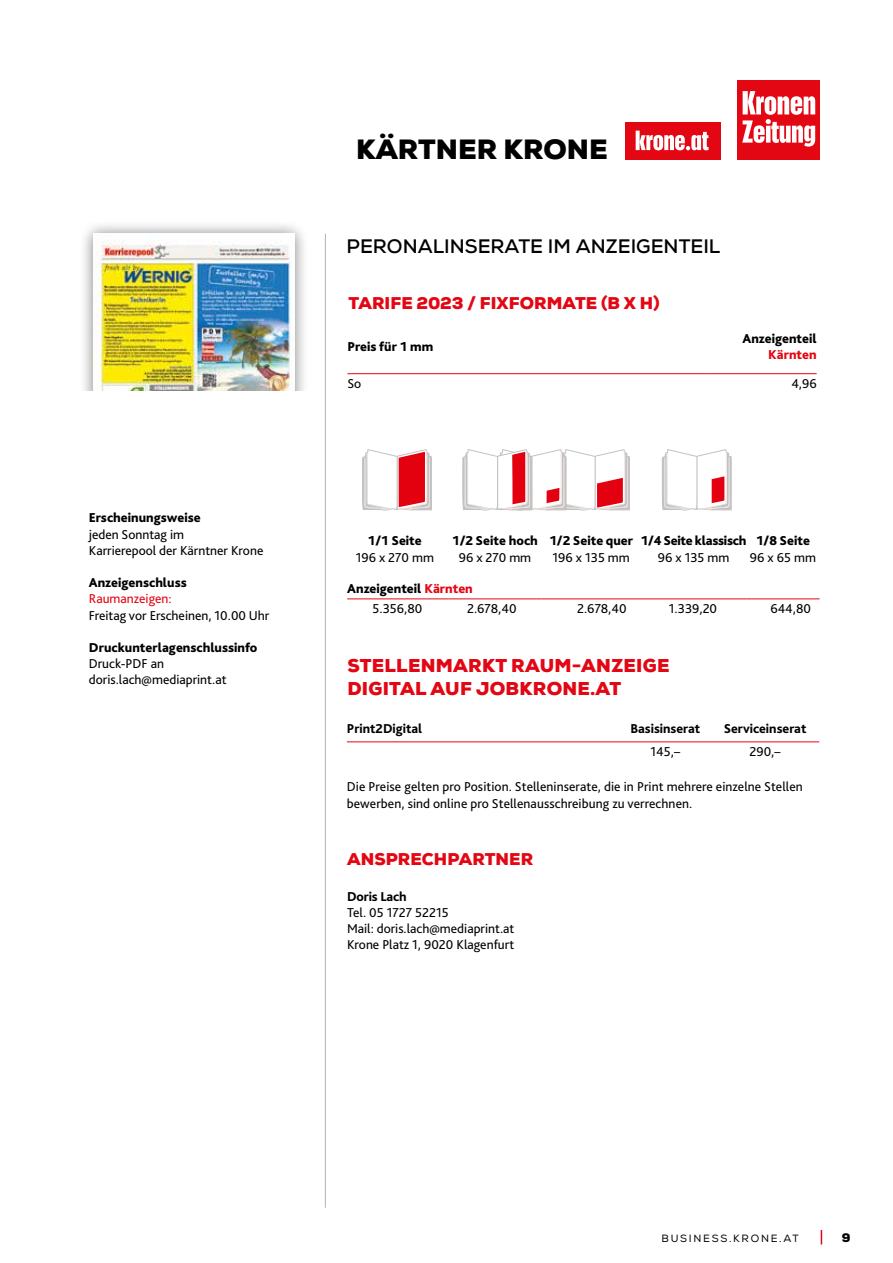
<style>
.page{position:relative;width:893px;height:1263px;background:#fff}
.page>*{position:absolute;margin:0;border:0;box-sizing:border-box;transform-origin:0 0}
.t1{font:900 27px "Nexa";color:#000}
.t2{font:700 19.5px "Nexa";color:#000}
.t3{font:900 18px/22.5px "Nexa";letter-spacing:.015em;color:#e30613}
.t4{font:900 16.5px "Nexa";letter-spacing:.005em;color:#e30613}
.t5{font:13.5px/16.2px "Bliss Pro";color:#000}
.t6{font:800 13.5px/19.5px "Bliss Pro";color:#000}
.t7{font:800 13.5px "Bliss Pro";color:#000}
.t8{font:800 13.5px "Bliss Pro";letter-spacing:-.02em;color:#000}
.t9{font:13.5px "Bliss Pro";color:#e30613}
.t10{font:800 13.5px "Bliss Pro";color:#e30613}
.t11{font:900 12px "Nexa";color:#010202}
.t12{font:10.5px "Nexa";letter-spacing:.165em;color:#000}
.s1{color:#e30613}
.s2{font-weight:400}
</style>
<div class="page">
<svg style="left:821px;top:1230px;width:1px;height:14px"></svg>
<svg style="left:662px;top:449px;width:70px;height:62px"></svg>
<hr style="left:347px;top:598px;width:102px;height:1px;background:#e30613">
<hr style="left:449px;top:598px;width:92px;height:1px;background:#e30613">
<hr style="left:541px;top:598px;width:100px;height:1px;background:#e30613">
<hr style="left:641px;top:598px;width:105px;height:1px;background:#e30613">
<hr style="left:746px;top:598px;width:74px;height:1px;background:#e30613">
<hr style="left:347px;top:373px;width:359px;height:1px;background:#e30613">
<hr style="left:706px;top:373px;width:111px;height:1px;background:#e30613">
<svg style="left:462px;top:449px;width:168px;height:62px"></svg>
<svg style="left:362px;top:449px;width:70px;height:62px"></svg>
<div style="left:79px;top:219px;width:230px;height:235px;background:#000;opacity:.5"></div>
<img style="left:94px;top:234px;width:201px;height:157px">
<div style="left:0;top:391px;width:309px;height:87px;background:#fff"></div>
<hr style="left:347px;top:741px;width:91px;height:1px;background:#e30613">
<hr style="left:438px;top:741px;width:91px;height:1px;background:#e30613">
<hr style="left:529px;top:741px;width:91px;height:1px;background:#e30613">
<hr style="left:620px;top:741px;width:91px;height:1px;background:#e30613">
<hr style="left:711px;top:741px;width:108px;height:1px;background:#e30613">
<hr style="left:325px;top:234px;width:1px;height:974px;background:#b3b2b2">
<div style="left:737px;top:80px;width:83px;height:80px;background:#e30613"></div>
<svg style="left:742px;top:91px;width:73px;height:56px"></svg>
<div style="left:625px;top:122px;width:96px;height:38px;background:#e30613"></div>
<svg style="left:636px;top:131px;width:73px;height:19px"></svg>
<p class="t6" style="left:89px;top:508px;width:113px">Erscheinungsweise</p>
<p class="t5" style="left:89px;top:526px;width:176px">jeden Sonntag im<br>Karrierepool der Kärntner Krone</p>
<p class="t6" style="left:89px;top:573px;width:99px">Anzeigenschluss</p>
<p class="t9" style="left:89px;top:590px;width:84px">Raumanzeigen:</p>
<p class="t5" style="left:89px;top:607px;width:182px">Freitag vor Erscheinen, 10.00 Uhr</p>
<p class="t6" style="left:89px;top:638px;width:170px">Druckunterlagenschlussinfo</p>
<p class="t5" style="left:89px;top:655px;width:139px">Druck-PDF an doris.lach@mediaprint.at</p>
<h1 class="t1" style="left:356px;top:132px;width:253px">KÄRTNER KRONE</h1>
<h2 class="t2" style="left:347px;top:234px;width:375px">PERONALINSERATE IM ANZEIGENTEIL</h2>
<p class="t4" style="left:349px;top:292px;width:313px">TARIFE 2023 / FIXFORMATE (B X H)</p>
<p class="t6" style="left:347px;top:337px;width:87px">Preis für 1 mm</p>
<p class="t6" style="left:742px;top:329px;width:76px">Anzeigenteil</p>
<p class="t10" style="left:768px;top:346px;width:50px">Kärnten</p>
<p class="t5" style="left:347px;top:375px;width:15px">So</p>
<p class="t5" style="left:791px;top:375px;width:27px">4,96</p>
<p class="t6" style="left:368px;top:531px;width:55px">1/1 Seite</p>
<p class="t5" style="left:356px;top:549px;width:80px">196 x 270 mm</p>
<p class="t6" style="left:452px;top:531px;width:87px">1/2 Seite hoch</p>
<p class="t5" style="left:459px;top:549px;width:74px">96 x 270 mm</p>
<p class="t6" style="left:549px;top:531px;width:85px">1/2 Seite quer</p>
<p class="t5" style="left:553px;top:549px;width:79px">196 x 135 mm</p>
<p class="t8" style="left:641px;top:532px;width:107px">1/4 Seite klassisch</p>
<p class="t5" style="left:658px;top:549px;width:73px">96 x 135 mm</p>
<p class="t6" style="left:756px;top:531px;width:55px">1/8 Seite</p>
<p class="t5" style="left:750px;top:549px;width:68px">96 x 65 mm</p>
<p class="t6" style="left:373px;top:579px;width:102px;text-indent:-25px">Anzeigenteil <span class="s1">Kärnten<br></span><span class="s2">5.356,80</span></p>
<p class="t5" style="left:467px;top:600px;width:51px">2.678,40</p>
<p class="t5" style="left:577px;top:600px;width:51px">2.678,40</p>
<p class="t5" style="left:669px;top:600px;width:50px">1.339,20</p>
<p class="t5" style="left:770px;top:600px;width:42px">644,80</p>
<h3 class="t3" style="left:347px;top:654px;width:324px">STELLENMARKT RAUM-ANZEIGE<br>DIGITAL AUF JOBKRONE.AT</h3>
<p class="t7" style="left:347px;top:720px;width:77px">Print2Digital</p>
<p class="t7" style="left:630px;top:720px;width:72px">Basisinserat</p>
<p class="t7" style="left:724px;top:720px;width:84px">Serviceinserat</p>
<p class="t5" style="left:651px;top:743px;width:31px">145,–</p>
<p class="t5" style="left:749px;top:743px;width:33px">290,–</p>
<p class="t5" style="left:347px;top:777px;width:457px;line-height:18px">Die Preise gelten pro Position. Stelleninserate, die in Print mehrere einzelne Stellen bewerben, sind online pro Stellenausschreibung zu verrechnen.</p>
<p class="t4" style="left:347px;top:848px;width:188px">ANSPRECHPARTNER</p>
<p class="t7" style="left:347px;top:888px;width:61px">Doris Lach</p>
<p class="t5" style="left:347px;top:904px;width:169px">Tel. 05 1727 52215<br>Mail: doris.lach@mediaprint.at<br>Krone Platz 1, 9020 Klagenfurt</p>
<p class="t12" style="left:662px;top:1232px;width:139px">BUSINESS.KRONE.AT</p>
<p class="t11" style="left:842px;top:1229px;width:10px">9</p>
</div>
